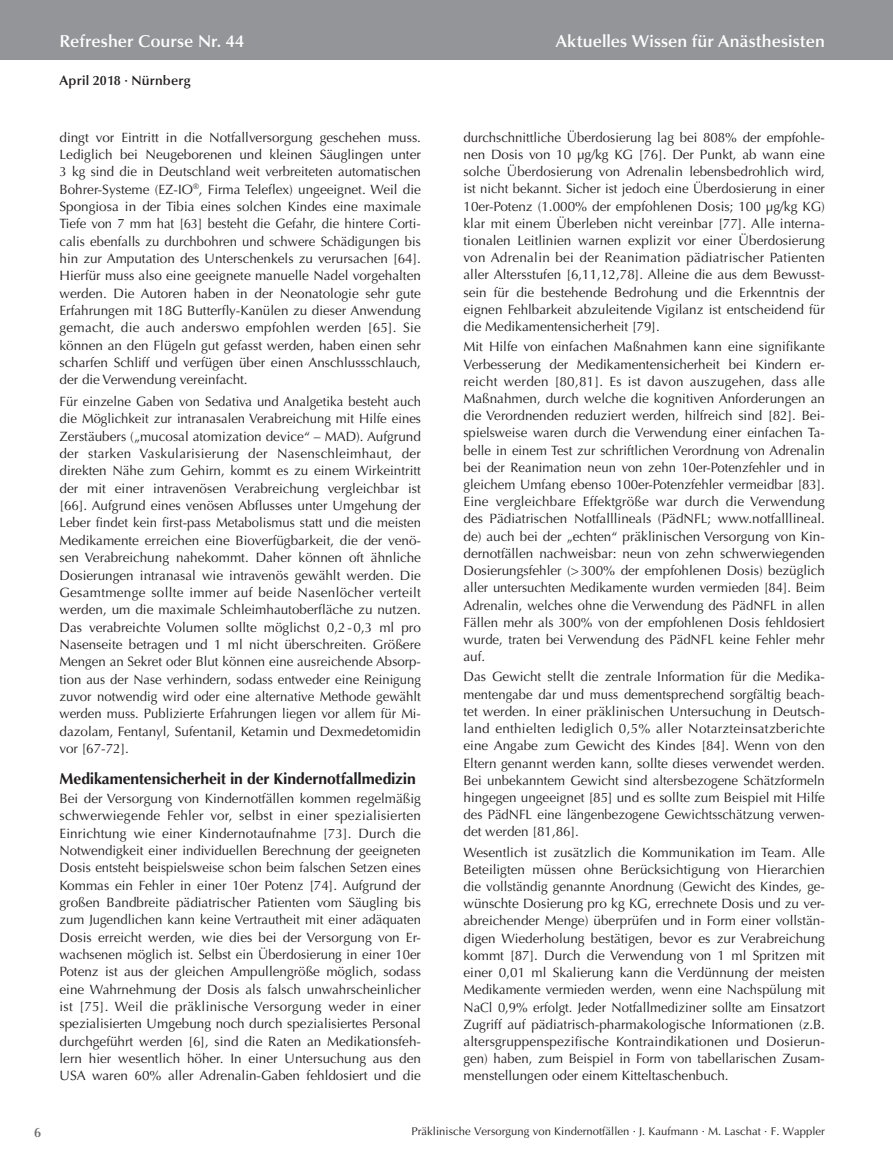
<style>
.page{position:relative;width:893px;height:1174px;background:#fff}
.page>*{position:absolute;margin:0;border:0;box-sizing:border-box;transform-origin:0 0}
.t1{font:600 17.25px "Optima";letter-spacing:.005em;color:#fff}
.t2{font:700 15.75px "Optima";letter-spacing:-.01em;color:#231f20}
.t3{font:13.5px/17.2px "Optima";color:#231f20;text-align:justify}
.t4{font:600 13.5px "Optima";letter-spacing:.01em;color:#231f20}
.t5{font:600 13.5px "Optima";color:#6c6d70}
.t6{font:11.25px "Optima";letter-spacing:.005em;color:#231f20}
</style>
<div class="page">
<div style="left:0;top:0;width:893px;height:60px;background:#939598"></div>
<p class="t5" style="left:34px;top:1124px;width:9px">6</p>
<p class="t1" style="left:60px;top:31px;width:186px">Refresher Course Nr. 44</p>
<p class="t4" style="left:60px;top:73px;width:133px">April 2018 · Nürnberg</p>
<p class="t3" style="left:60px;top:129px;width:363px">dingt vor Eintritt in die Notfallversorgung geschehen muss.<br>Lediglich bei Neugeborenen und kleinen Säuglingen unter 3 kg sind die in Deutschland weit verbreiteten automatischen Bohrer-Systeme (EZ-IO<sup>®</sup>, Firma Teleflex) ungeeignet. Weil die Spongiosa in der Tibia eines solchen Kindes eine maximale Tiefe von 7 mm hat [63] besteht die Gefahr, die hintere Corti&shy;calis ebenfalls zu durchbohren und schwere Schädigungen bis hin zur Amputation des Unterschenkels zu verursachen [64].<br>Hierfür muss also eine geeignete manuelle Nadel vorgehalten werden. Die Autoren haben in der Neonatologie sehr gute Erfahrungen mit 18G Butterfly-Kanülen zu dieser Anwendung gemacht, die auch anderswo empfohlen werden [65]. Sie können an den Flügeln gut gefasst werden, haben einen sehr scharfen Schliff und verfügen über einen Anschlussschlauch, der die Verwendung vereinfacht.</p>
<p class="t3" style="left:60px;top:393px;width:363px">Für einzelne Gaben von Sedativa und Analgetika besteht auch die Möglichkeit zur intranasalen Verabreichung mit Hilfe eines Zerstäubers („mucosal atomization device“ – MAD). Aufgrund der starken Vaskularisierung der Nasenschleimhaut, der direkten Nähe zum Gehirn, kommt es zu einem Wirkeintritt der mit einer intravenösen Verabreichung vergleichbar ist [66]. Aufgrund eines venösen Abflusses unter Umgehung der Leber findet kein first-pass Metabolismus statt und die meisten Medikamente erreichen eine Bioverfügbarkeit, die der venö&shy;sen Verabreichung nahekommt. Daher können oft ähnliche Dosierungen intranasal wie intravenös gewählt werden. Die Gesamtmenge sollte immer auf beide Nasenlöcher verteilt werden, um die maximale Schleimhautoberfläche zu nutzen.<br>Das verabreichte Volumen sollte möglichst 0,2-0,3 ml pro Nasenseite betragen und 1 ml nicht überschreiten. Größere Mengen an Sekret oder Blut können eine ausreichende Absorp&shy;tion aus der Nase verhindern, sodass entweder eine Reinigung zuvor notwendig wird oder eine alternative Methode gewählt werden muss. Publizierte Erfahrungen liegen vor allem für Mi&shy;dazolam, Fentanyl, Sufentanil, Ketamin und Dexmedetomidin vor [67-72].</p>
<p class="t2" style="left:60px;top:769px;width:358px">Medikamentensicherheit in der Kindernotfallmedizin</p>
<p class="t3" style="left:60px;top:790px;width:363px">Bei der Versorgung von Kindernotfällen kommen regelmäßig schwerwiegende Fehler vor, selbst in einer spezialisierten Einrichtung wie einer Kindernotaufnahme [73]. Durch die Notwendigkeit einer individuellen Berechnung der geeigneten Dosis entsteht beispielsweise schon beim falschen Setzen eines Kommas ein Fehler in einer 10er Potenz [74]. Aufgrund der großen Bandbreite pädiatrischer Patienten vom Säugling bis zum Jugendlichen kann keine Vertrautheit mit einer adäquaten Dosis erreicht werden, wie dies bei der Versorgung von Er&shy;wachsenen möglich ist. Selbst ein Überdosierung in einer 10er Potenz ist aus der gleichen Ampullengröße möglich, sodass eine Wahrnehmung der Dosis als falsch unwahrscheinlicher ist [75]. Weil die präklinische Versorgung weder in einer spezialisierten Umgebung noch durch spezialisiertes Personal durchgeführt werden [6], sind die Raten an Medikationsfeh&shy;lern hier wesentlich höher. In einer Untersuchung aus den USA waren 60% aller Adrenalin-Gaben fehldosiert und die</p>
<p class="t1" style="left:556px;top:31px;width:271px">Aktuelles Wissen für Anästhesisten</p>
<p class="t3" style="left:463px;top:129px;width:363px">durchschnittliche Überdosierung lag bei 808% der empfohle&shy;nen Dosis von 10 µg/kg KG [76]. Der Punkt, ab wann eine solche Überdosierung von Adrenalin lebensbedrohlich wird, ist nicht bekannt. Sicher ist jedoch eine Überdosierung in einer 10er-Potenz (1.000% der empfohlenen Dosis; 100 µg/kg KG) klar mit einem Überleben nicht vereinbar [77]. Alle interna&shy;tionalen Leitlinien warnen explizit vor einer Überdosierung von Adrenalin bei der Reanimation pädiatrischer Patienten aller Altersstufen [6,11,12,78]. Alleine die aus dem Bewusst&shy;sein für die bestehende Bedrohung und die Erkenntnis der eignen Fehlbarkeit abzuleitende Vigilanz ist entscheidend für die Medikamentensicherheit [79].</p>
<p class="t3" style="left:463px;top:338px;width:363px">Mit Hilfe von einfachen Maßnahmen kann eine signifikante Verbesserung der Medikamentensicherheit bei Kindern er&shy;reicht werden [80,81]. Es ist davon auszugehen, dass alle Maßnahmen, durch welche die kognitiven Anforderungen an die Verordnenden reduziert werden, hilfreich sind [82]. Bei&shy;spielsweise waren durch die Verwendung einer einfachen Ta&shy;belle in einem Test zur schriftlichen Verordnung von Adrenalin bei der Reanimation neun von zehn 10er-Potenzfehler und in gleichem Umfang ebenso 100er-Potenzfehler vermeidbar [83].<br>Eine vergleichbare Effektgröße war durch die Verwendung des Pädiatrischen Notfalllineals (PädNFL; www.notfalllineal. de) auch bei der „echten“ präklinischen Versorgung von Kin&shy;dernotfällen nachweisbar: neun von zehn schwerwiegenden Dosierungsfehler (&gt;300% der empfohlenen Dosis) bezüglich aller untersuchten Medikamente wurden vermieden [84]. Beim Adrenalin, welches ohne die Verwendung des PädNFL in allen Fällen mehr als 300% von der empfohlenen Dosis fehldosiert wurde, traten bei Verwendung des PädNFL keine Fehler mehr auf.</p>
<p class="t3" style="left:463px;top:668px;width:363px">Das Gewicht stellt die zentrale Information für die Medika&shy;mentengabe dar und muss dementsprechend sorgfältig beach&shy;tet werden. In einer präklinischen Untersuchung in Deutsch&shy;land enthielten lediglich 0,5% aller Notarzteinsatzberichte eine Angabe zum Gewicht des Kindes [84]. Wenn von den Eltern genannt werden kann, sollte dieses verwendet werden.<br>Bei unbekanntem Gewicht sind altersbezogene Schätzformeln hingegen ungeeignet [85] und es sollte zum Beispiel mit Hilfe des PädNFL eine längenbezogene Gewichtsschätzung verwen&shy;det werden [81,86].</p>
<p class="t3" style="left:463px;top:843px;width:363px">Wesentlich ist zusätzlich die Kommunikation im Team. Alle Beteiligten müssen ohne Berücksichtigung von Hierarchien die vollständig genannte Anordnung (Gewicht des Kindes, ge&shy;wünschte Dosierung pro kg KG, errechnete Dosis und zu ver&shy;abreichender Menge) überprüfen und in Form einer vollstän&shy;digen Wiederholung bestätigen, bevor es zur Verabreichung kommt [87]. Durch die Verwendung von 1 ml Spritzen mit einer 0,01 ml Skalierung kann die Verdünnung der meisten Medikamente vermieden werden, wenn eine Nachspülung mit NaCl 0,9% erfolgt. Jeder Notfallmediziner sollte am Einsatzort Zugriff auf pädiatrisch-pharmakologische Informationen (z.B. altersgruppenspezifische Kontraindikationen und Dosierun&shy;gen) haben, zum Beispiel in Form von tabellarischen Zusam&shy;menstellungen oder einem Kitteltaschenbuch.</p>
<p class="t6" style="left:411px;top:1125px;width:415px">Präklinische Versorgung von Kindernotfällen · J. Kaufmann · M. Laschat · F. Wappler</p>
</div>
